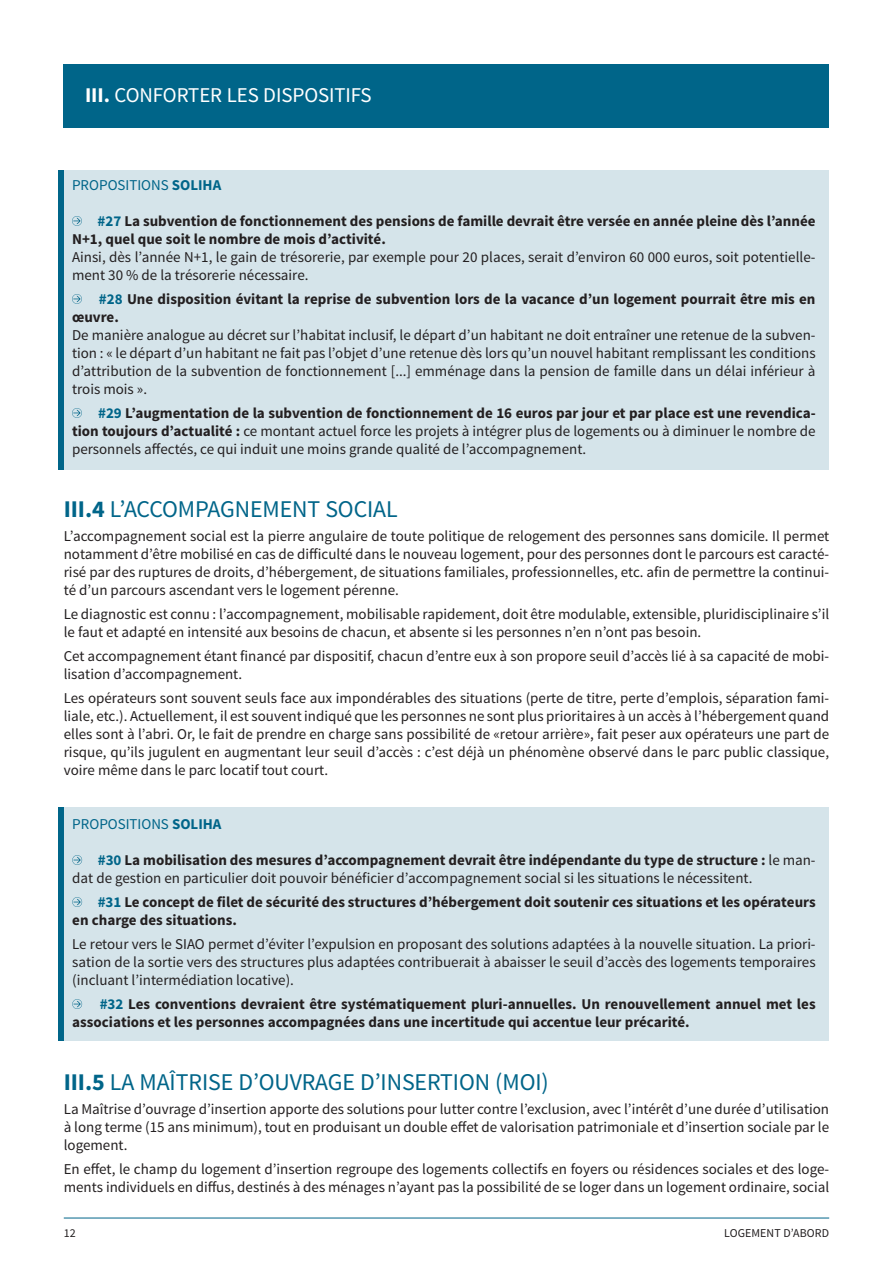
<style>
.page{position:relative;width:893px;height:1263px;background:#fff}
.page>*{position:absolute;margin:0;border:0;box-sizing:border-box;transform-origin:0 0}
.TITRE_2{font:24px "Source Sans Pro";letter-spacing:-.005em;color:#006589}
.TITRE_1{font:21px "Source Sans Pro";letter-spacing:-.005em;color:#fff}
.t1{font:15px/18px "Source Sans Pro";color:#231f20;text-align:justify}
.t2{font:700 15px/18px "Source Sans Pro";color:#231f20}
.t3{font:15px "Source Sans Pro";color:#006589}
.t4{font:12px "Source Sans Pro";letter-spacing:.01em;color:#231f20}
.s1{font-weight:700}
.s2{color:#006589}
.s3{font-weight:700;color:#006589}
</style>
<div class="page">
<hr style="left:64px;top:1218px;width:765px;height:1px;background:#006589">
<div style="left:64px;top:170px;width:765px;height:300px;background:#d5e4ea"></div>
<div style="left:64px;top:64px;width:765px;height:64px;background:#006589"></div>
<div style="left:58px;top:170px;width:6px;height:300px;background:#006589"></div>
<div style="left:59px;top:808px;width:5px;height:233px;background:#006589"></div>
<div style="left:64px;top:808px;width:765px;height:233px;background:#d5e4ea"></div>
<svg style="left:72px;top:216px;width:10px;height:10px"></svg>
<svg style="left:72px;top:294px;width:10px;height:10px"></svg>
<svg style="left:72px;top:408px;width:10px;height:10px"></svg>
<svg style="left:72px;top:855px;width:10px;height:10px"></svg>
<svg style="left:72px;top:897px;width:10px;height:10px"></svg>
<svg style="left:72px;top:999px;width:10px;height:10px"></svg>
<p class="TITRE_1" style="left:85px;top:82px;width:288px"><span class="s1">III.</span> CONFORTER LES DISPOSITIFS</p>
<p class="t3" style="left:72px;top:176px;width:151px">PROPOSITIONS <span class="s1">SOLIHA</span></p>
<p class="t2" style="left:72px;top:212px;width:745px;text-indent:26px"><span class="s2">#27</span> La subvention de fonctionnement des pensions de famille devrait être versée en année pleine dès l’année<br>N+1, quel que soit le nombre de mois d’activité.</p>
<p class="t1" style="left:72px;top:248px;width:745px">Ainsi, dès l’année N+1, le gain de trésorerie, par exemple pour 20 places, serait d’environ 60 000 euros, soit potentielle&shy;ment 30 % de la trésorerie nécessaire.</p>
<p class="t2" style="left:72px;top:290px;width:745px;text-indent:27px"><span class="s2">#28</span> Une disposition évitant la reprise de subvention lors de la vacance d’un logement pourrait être mis en œuvre.</p>
<p class="t1" style="left:72px;top:326px;width:745px">De manière analogue au décret sur l’habitat inclusif, le départ d’un habitant ne doit entraîner une retenue de la subven&shy;tion : « le départ d’un habitant ne fait pas l’objet d’une retenue dès lors qu’un nouvel habitant remplissant les conditions d’attribution de la subvention de fonctionnement [...] emménage dans la pension de famille dans un délai inférieur à trois mois ».</p>
<p class="t1" style="left:72px;top:404px;width:745px;text-indent:26px"><span class="s3">#29</span> <span class="s1">L’augmentation de la subvention de fonctionnement de 16 euros par jour et par place est une revendica&shy;tion toujours d’actualité :</span> ce montant actuel force les projets à intégrer plus de logements ou à diminuer le nombre de personnels affectés, ce qui induit une moins grande qualité de l’accompagnement.</p>
<p class="TITRE_2" style="left:64px;top:494px;width:335px"><span class="s1">III.4</span> L’ACCOMPAGNEMENT SOCIAL</p>
<p class="t1" style="left:64px;top:527px;width:767px">L’accompagnement social est la pierre angulaire de toute politique de relogement des personnes sans domicile. Il permet notamment d’être mobilisé en cas de difficulté dans le nouveau logement, pour des personnes dont le parcours est caracté&shy;risé par des ruptures de droits, d’hébergement, de situations familiales, professionnelles, etc. afin de permettre la continui&shy;té d’un parcours ascendant vers le logement pérenne.</p>
<p class="t1" style="left:64px;top:605px;width:767px">Le diagnostic est connu : l’accompagnement, mobilisable rapidement, doit être modulable, extensible, pluridisciplinaire s’il le faut et adapté en intensité aux besoins de chacun, et absente si les personnes n’en n’ont pas besoin.</p>
<p class="t1" style="left:64px;top:647px;width:767px">Cet accompagnement étant financé par dispositif, chacun d’entre eux à son propore seuil d’accès lié à sa capacité de mobi&shy;lisation d’accompagnement.</p>
<p class="t1" style="left:64px;top:689px;width:767px">Les opérateurs sont souvent seuls face aux impondérables des situations (perte de titre, perte d’emplois, séparation fami&shy;liale, etc.). Actuellement, il est souvent indiqué que les personnes ne sont plus prioritaires à un accès à l’hébergement quand elles sont à l’abri. Or, le fait de prendre en charge sans possibilité de «retour arrière», fait peser aux opérateurs une part de risque, qu’ils jugulent en augmentant leur seuil d’accès : c’est déjà un phénomène observé dans le parc public classique, voire même dans le parc locatif tout court.</p>
<p class="t3" style="left:72px;top:815px;width:151px">PROPOSITIONS <span class="s1">SOLIHA</span></p>
<p class="t1" style="left:72px;top:851px;width:745px;text-indent:26px"><span class="s3">#30</span> <span class="s1">La mobilisation des mesures d’accompagnement devrait être indépendante du type de structure :</span> le man&shy;dat de gestion en particulier doit pouvoir bénéficier d’accompagnement social si les situations le nécessitent.</p>
<p class="t2" style="left:72px;top:893px;width:745px;text-indent:25px"><span class="s2">#31</span> Le concept de filet de sécurité des structures d’hébergement doit soutenir ces situations et les opérateurs en charge des situations.</p>
<p class="t1" style="left:72px;top:935px;width:745px">Le retour vers le SIAO permet d’éviter l’expulsion en proposant des solutions adaptées à la nouvelle situation. La priori&shy;sation de la sortie vers des structures plus adaptées contribuerait à abaisser le seuil d’accès des logements temporaires (incluant l’intermédiation locative).</p>
<p class="t2" style="left:72px;top:995px;width:745px;text-indent:27px"><span class="s2">#32</span> Les conventions devraient être systématiquement pluri-annuelles. Un renouvellement annuel met les associations et les personnes accompagnées dans une incertitude qui accentue leur précarité.</p>
<p class="TITRE_2" style="left:64px;top:1067px;width:486px"><span class="s1">III.5</span> LA MAÎTRISE D’OUVRAGE D’INSERTION (MOI)</p>
<p class="t1" style="left:64px;top:1100px;width:767px">La Maîtrise d’ouvrage d’insertion apporte des solutions pour lutter contre l’exclusion, avec l’intérêt d’une durée d’utilisation à long terme (15 ans minimum), tout en produisant un double effet de valorisation patrimoniale et d’insertion sociale par le logement.</p>
<p class="t1" style="left:64px;top:1160px;width:767px">En effet, le champ du logement d’insertion regroupe des logements collectifs en foyers ou résidences sociales et des loge&shy;ments individuels en diffus, destinés à des ménages n’ayant pas la possibilité de se loger dans un logement ordinaire, social</p>
<p class="t4" style="left:64px;top:1226px;width:14px">12</p>
<p class="t4" style="left:724px;top:1226px;width:107px">LOGEMENT D’ABORD</p>
</div>
